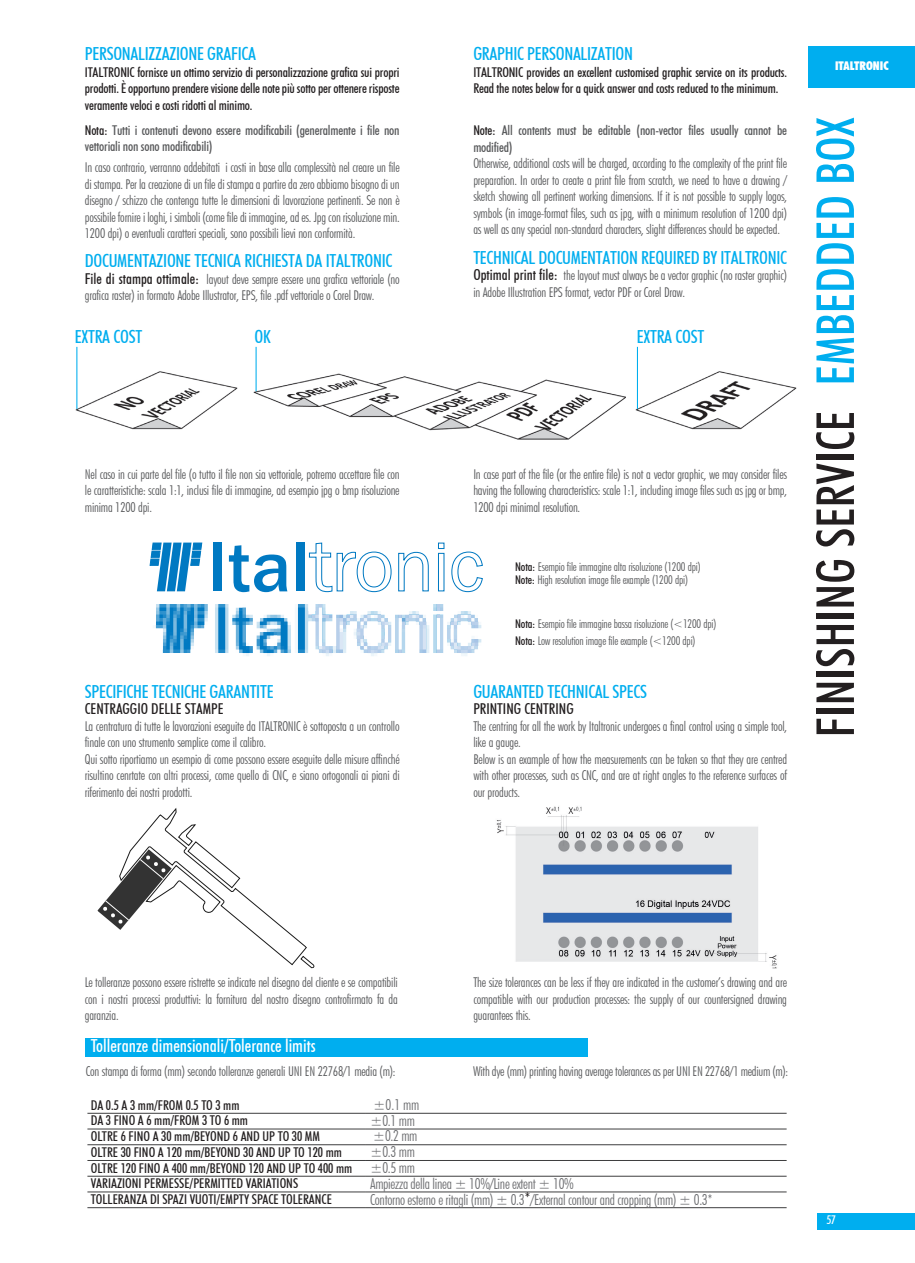
<style>
.page{position:relative;width:915px;height:1263px;background:#fff}
.page>*{position:absolute;margin:0;border:0;box-sizing:border-box;transform-origin:0 0}
.t1{font:500 condensed 52.5px "Futura BT";color:#231f20}
.t2{font:500 condensed 52.5px "Futura BT";color:#00aeef}
.t3{font:500 condensed 18px "Futura BT";letter-spacing:-.015em;color:#00aeef}
.Stile_di_paragrafo_4{font:500 condensed 18px "Futura BT";color:#fff}
.t4{font:300 condensed 15px "Futura BT";letter-spacing:-.02em;color:#6c6d70}
.Normale{font:500 condensed 15px "Futura BT";color:#231f20}
.t5{font:300 condensed 13.5px/16.5px "Futura BT";letter-spacing:-.015em;color:#57585a;text-align:justify}
.t6{font:500 condensed 13.5px/16.5px "Futura BT";letter-spacing:-.015em;color:#231f20;text-align:justify}
.t7{font:500 condensed 13.5px/16.5px "Futura BT";letter-spacing:-.015em;color:#57585a}
.t8{font:300 condensed 12px "Futura BT";letter-spacing:-.015em;color:#57585a}
.t9{font:900 condensed 12px "Futura BT";color:#fff}
.t10{font:500 condensed 12px "Futura BT";color:#fff}
.s1{color:#231f20}
.s2{font-weight:500;font-size:15px;color:#231f20}
.s3{font-weight:500;color:#231f20}
.s4{font-size:18px;color:#231f20}
</style>
<div class="page">
<div style="left:816px;top:1213px;width:98px;height:17px;background:#00aeef"></div>
<div style="left:808px;top:46px;width:106px;height:41px;background:#00aeef"></div>
<img style="left:496px;top:806px;width:281px;height:162px">
<img style="left:635px;top:360px;width:162px;height:70px">
<hr style="left:87px;top:1113px;width:279px;height:1px;background:#3e3e3f">
<hr style="left:366px;top:1113px;width:420px;height:1px;background:#3e3e3f">
<hr style="left:87px;top:1129px;width:279px;height:1px;background:#3e3e3f">
<hr style="left:366px;top:1129px;width:420px;height:1px;background:#3e3e3f">
<hr style="left:87px;top:1144px;width:279px;height:1px;background:#3e3e3f">
<hr style="left:366px;top:1144px;width:420px;height:1px;background:#3e3e3f">
<hr style="left:87px;top:1160px;width:279px;height:1px;background:#3e3e3f">
<hr style="left:366px;top:1160px;width:420px;height:1px;background:#3e3e3f">
<hr style="left:87px;top:1176px;width:279px;height:1px;background:#3e3e3f">
<hr style="left:366px;top:1176px;width:420px;height:1px;background:#3e3e3f">
<hr style="left:87px;top:1192px;width:279px;height:1px;background:#3e3e3f">
<hr style="left:366px;top:1192px;width:420px;height:1px;background:#3e3e3f">
<hr style="left:87px;top:1207px;width:279px;height:1px;background:#3e3e3f">
<hr style="left:366px;top:1207px;width:420px;height:1px;background:#3e3e3f">
<svg style="left:451px;top:551px;width:32px;height:42px"></svg>
<svg style="left:438px;top:543px;width:6px;height:6px"></svg>
<svg style="left:438px;top:553px;width:6px;height:38px"></svg>
<svg style="left:308px;top:542px;width:121px;height:51px"></svg>
<div style="left:296px;top:543px;width:8px;height:48px;background:#0079c2"></div>
<svg style="left:229px;top:545px;width:58px;height:47px"></svg>
<div style="left:213px;top:543px;width:9px;height:48px;background:#0079c2"></div>
<svg style="left:149px;top:542px;width:54px;height:49px"></svg>
<img style="left:155px;top:604px;width:327px;height:52px">
<img style="left:253px;top:368px;width:372px;height:72px">
<img style="left:75px;top:360px;width:163px;height:70px">
<hr style="left:76px;top:347px;width:1px;height:62px;background:#00aeef">
<hr style="left:636px;top:347px;width:1px;height:62px;background:#00aeef">
<hr style="left:255px;top:347px;width:1px;height:44px;background:#00aeef">
<svg style="left:97px;top:808px;width:217px;height:161px"></svg>
<div style="left:85px;top:1038px;width:502px;height:19px;background:#00aeef"></div>
<p class="t3" style="left:85px;top:43px;width:173px">PERSONALIZZAZIONE GRAFICA</p>
<p class="t6" style="left:85px;top:64px;width:316px">ITALTRONIC fornisce un ottimo servizio di personalizzazione grafica sui propri prodotti. È opportuno prendere visione delle note più sotto per ottenere risposte veramente veloci e costi ridotti al minimo.</p>
<p class="t7" style="left:85px;top:122px;width:316px"><span class="s1">Nota:</span> Tutti i contenuti devono essere modificabili (generalmente i file non vettoriali non sono modificabili)</p>
<p class="t5" style="left:85px;top:159px;width:316px">In caso contrario, verranno addebitati i costi in base alla complessità nel creare un file di stampa. Per la creazione di un file di stampa a partire da zero abbiamo bisogno di un disegno / schizzo che contenga tutte le dimensioni di lavorazione pertinenti. Se non è possibile fornire i loghi, i simboli (come file di immagine, ad es. Jpg con risoluzione min.<br>1200 dpi) o eventuali caratteri speciali, sono possibili lievi non conformità.</p>
<p class="t3" style="left:85px;top:250px;width:309px">DOCUMENTAZIONE TECNICA RICHIESTA DA ITALTRONIC</p>
<p class="t5" style="left:85px;top:271px;width:316px"><span class="s2">File di stampa ottimale:</span> layout deve sempre essere una grafica vettoriale (no grafica raster) in formato Adobe Illustrator, EPS, file .pdf vettoriale o Corel Draw.</p>
<p class="t3" style="left:473px;top:43px;width:161px">GRAPHIC PERSONALIZATION</p>
<p class="t6" style="left:473px;top:64px;width:315px">ITALTRONIC provides an excellent customised graphic service on its products.<br>Read the notes below for a quick answer and costs reduced to the minimum.</p>
<p class="t7" style="left:473px;top:122px;width:315px"><span class="s1">Note:</span> All contents must be editable (non-vector files usually cannot be modified)</p>
<p class="t5" style="left:473px;top:155px;width:315px">Otherwise, additional costs will be charged, according to the complexity of the print file preparation. In order to create a print file from scratch, we need to have a drawing / sketch showing all pertinent working dimensions. If it is not possible to supply logos, symbols (in image-format files, such as jpg, with a minimum resolution of 1200 dpi) as well as any special non-standard characters, slight differences should be expected.</p>
<p class="t3" style="left:473px;top:246px;width:315px">TECHNICAL DOCUMENTATION REQUIRED BY ITALTRONIC</p>
<p class="t5" style="left:473px;top:267px;width:315px"><span class="s2">Optimal print file:</span> the layout must always be a vector graphic (no raster graphic) in Adobe Illustration EPS format, vector PDF or Corel Draw.</p>
<p class="t3" style="left:75px;top:325px;width:69px">EXTRA COST</p>
<p class="t3" style="left:254px;top:325px;width:18px">OK</p>
<p class="t3" style="left:636px;top:326px;width:69px">EXTRA COST</p>
<p class="t5" style="left:85px;top:465px;width:316px">Nel caso in cui parte del file (o tutto il file non sia vettoriale, potremo accettare file con le caratteristiche: scala 1:1, inclusi file di immagine, ad esempio jpg o bmp risoluzione minima 1200 dpi.</p>
<p class="t5" style="left:473px;top:465px;width:315px">In case part of the file (or the entire file) is not a vector graphic, we may consider files having the following characteristics: scale 1:1, including image files such as jpg or bmp, 1200 dpi minimal resolution.</p>
<p class="t3" style="left:85px;top:680px;width:190px">SPECIFICHE TECNICHE GARANTITE</p>
<p class="Normale" style="left:85px;top:700px;width:140px">CENTRAGGIO DELLE STAMPE</p>
<p class="t5" style="left:85px;top:717px;width:316px">La centratura di tutte le lavorazioni eseguite da ITALTRONIC è sottoposta a un controllo finale con uno strumento semplice come il calibro.</p>
<p class="t5" style="left:85px;top:750px;width:316px">Qui sotto riportiamo un esempio di come possono essere eseguite delle misure affinché risultino cenrtate con altri processi, come quello di CNC, e siano ortogonali ai piani di riferimento dei nostri prodotti.</p>
<p class="t8" style="left:515px;top:559px;width:187px"><span class="s3">Nota:</span> Esempio file immagine alta risoluzione (1200 dpi)</p>
<p class="t8" style="left:515px;top:573px;width:174px"><span class="s3">Note:</span> High resolution image file example (1200 dpi)</p>
<p class="t8" style="left:515px;top:616px;width:203px"><span class="s3">Nota:</span> Esempio file immagine bassa risoluzione (&lt;1200 dpi)</p>
<p class="t8" style="left:515px;top:633px;width:182px"><span class="s3">Nota:</span> Low resolution image file example (&lt;1200 dpi)</p>
<p class="t3" style="left:473px;top:680px;width:175px">GUARANTED TECHNICAL SPECS</p>
<p class="Normale" style="left:473px;top:700px;width:102px">PRINTING CENTRING</p>
<p class="t5" style="left:473px;top:717px;width:315px">The centring for all the work by Italtronic undergoes a final control using a simple tool, like a gauge.</p>
<p class="t5" style="left:473px;top:750px;width:315px">Below is an example of how the measurements can be taken so that they are centred with other processes, such as CNC, and are at right angles to the reference surfaces of our products.</p>
<p class="t9" style="left:834px;top:58px;width:55px">ITALTRONIC</p>
<h1 class="t2" style="left:803px;top:386px;width:270px;rotate:-90deg">EMBEDDED BOX</h1>
<h1 class="t1" style="left:803px;top:737px;width:328px;rotate:-90deg">FINISHING SERVICE</h1>
<p class="t5" style="left:85px;top:974px;width:314px">Le tolleranze possono essere ristrette se indicate nel disegno del cliente e se compatibili con i nostri processi produttivi: la fornitura del nostro disegno controfirmato fa da garanzia.</p>
<p class="t5" style="left:473px;top:974px;width:315px">The size tolerances can be less if they are indicated in the customer’s drawing and are compatible with our production processes: the supply of our countersigned drawing guarantees this.</p>
<p class="Stile_di_paragrafo_4" style="left:91px;top:1034px;width:226px">Tolleranze dimensionali/Tolerance limits</p>
<p class="t5" style="left:86px;top:1062px;width:311px">Con stampa di forma (mm) secondo tolleranze generali UNI EN 22768/1 media (m):</p>
<p class="t5" style="left:473px;top:1062px;width:316px">With dye (mm) printing having average tolerances as per UNI EN 22768/1 medium (m):</p>
<p class="t6" style="left:91px;top:1096px;width:150px">DA 0.5 A 3 mm/FROM 0.5 TO 3 mm</p>
<p class="t4" style="left:373px;top:1096px;width:48px">±0.1 mm</p>
<p class="t6" style="left:91px;top:1112px;width:158px">DA 3 FINO A 6 mm/FROM 3 TO 6 mm</p>
<p class="t4" style="left:370px;top:1111px;width:46px">±0.1 mm</p>
<p class="t6" style="left:91px;top:1128px;width:230px">OLTRE 6 FINO A 30 mm/BEYOND 6 AND UP TO 30 MM</p>
<p class="t4" style="left:373px;top:1127px;width:46px">±0.2 mm</p>
<p class="t6" style="left:91px;top:1144px;width:252px">OLTRE 30 FINO A 120 mm/BEYOND 30 AND UP TO 120 mm</p>
<p class="t4" style="left:370px;top:1143px;width:46px">±0.3 mm</p>
<p class="t6" style="left:91px;top:1159px;width:263px">OLTRE 120 FINO A 400 mm/BEYOND 120 AND UP TO 400 mm</p>
<p class="t4" style="left:370px;top:1158px;width:46px">±0.5 mm</p>
<p class="t6" style="left:91px;top:1175px;width:209px">VARIAZIONI PERMESSE/PERMITTED VARIATIONS</p>
<p class="t4" style="left:370px;top:1174px;width:205px">Ampiezza della linea ± 10%/Line extent ± 10%</p>
<p class="t6" style="left:91px;top:1191px;width:242px">TOLLERANZA DI SPAZI VUOTI/EMPTY SPACE TOLERANCE</p>
<p class="t4" style="left:370px;top:1191px;width:344px">Contorno esterno e ritagli (mm) ± 0.3<span class="s4">*</span>/External contour and cropping (mm) ± 0.3*</p>
<p class="t10" style="left:826px;top:1213px;width:11px">57</p>
</div>
